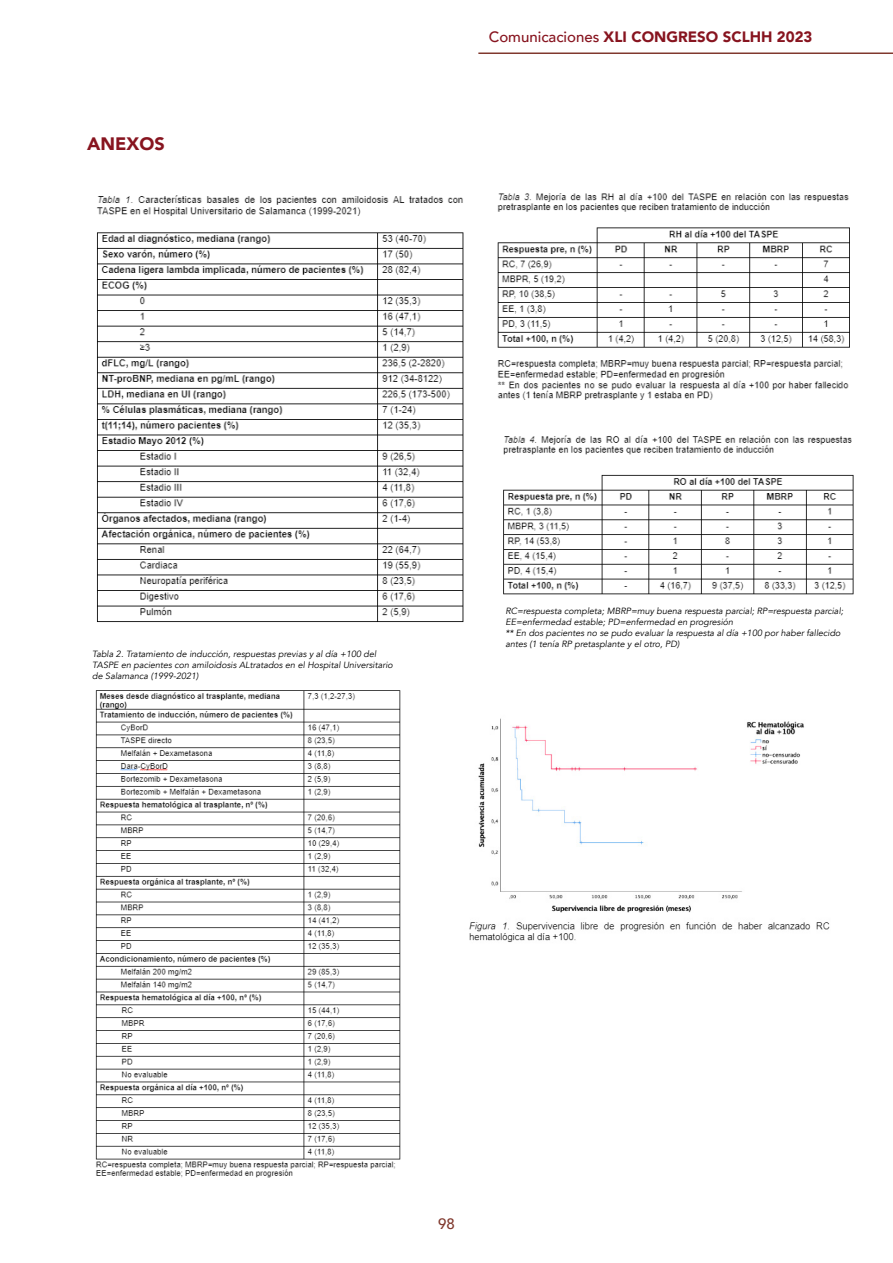
<style>
.page{position:relative;width:893px;height:1263px;background:#fff}
.page>*{position:absolute;margin:0;border:0;box-sizing:border-box;transform-origin:0 0}
.t1{font:900 18px "Avenir";color:#87141f}
.t2{font:900 15px "Avenir";color:#87141f}
.t3{font:500 15px "Avenir";color:#80382d}
.t4{font:italic 9px/10.8px "Avenir";color:#000}
.s1{font-weight:500}
</style>
<div class="page">
<hr style="left:478px;top:53px;width:415px;height:1px;background:#80382d">
<img style="left:97px;top:195px;width:367px;height:428px">
<img style="left:95px;top:690px;width:306px;height:488px">
<img style="left:497px;top:193px;width:357px;height:402px">
<img style="left:469px;top:718px;width:361px;height:224px">
<h1 class="t1" style="left:87px;top:128px;width:79px">ANEXOS</h1>
<h2 class="t2" style="left:489px;top:24px;width:325px"><span class="s1">Comunicaciones</span> XLI CONGRESO SCLHH 2023</h2>
<p class="t4" style="left:92px;top:649px;width:302px">Tabla 2. Tratamiento de inducción, respuestas previas y al día +100 del<br>TASPE en pacientes con amiloidosis ALtratados en el Hospital Universitario de Salamanca (1999-2021)</p>
<p class="t4" style="left:505px;top:606px;width:339px">RC=respuesta completa; MBRP=muy buena respuesta parcial; RP=respuesta parcial; EE=enfermedad estable; PD=enfermedad en progresión<br>** En dos pacientes no se pudo evaluar la respuesta al día +100 por haber fallecido antes (1 tenía RP pretasplante y el otro, PD)</p>
<h2 class="t3" style="left:438px;top:1211px;width:18px">98</h2>
</div>
